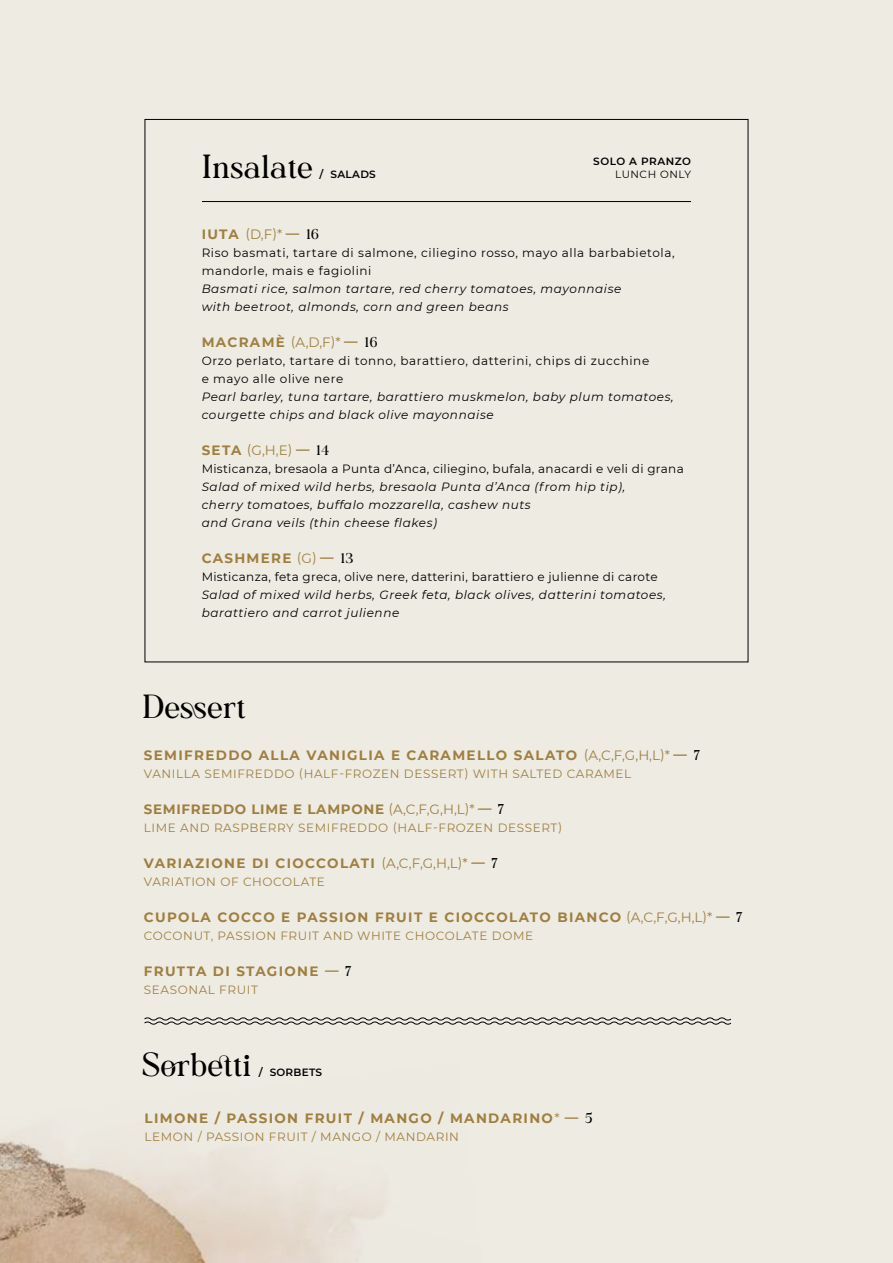
<style>
.page{position:relative;width:893px;height:1263px;background:#eeebe3}
.page>*{position:absolute;margin:0;border:0;box-sizing:border-box;transform-origin:0 0}
.t1{font:30px "Collina";color:#000}
.t2{font:700 13.5px "Montserrat";letter-spacing:.1em;color:#9f7f40}
.t3{font:700 13.5px "Montserrat";letter-spacing:.05em;color:#9f7f40}
.t4{font:13.5px "Montserrat";color:#9f7f40}
.t5{font:italic 12px/18px "Montserrat";letter-spacing:.05em;color:#000}
.t6{font:12px/18px "Montserrat";letter-spacing:.035em;color:#000}
.t7{font:12px "Montserrat";letter-spacing:.05em;color:#9f7f40}
.t8{font:600 10.5px "Montserrat";letter-spacing:.025em;color:#000}
.t9{font:600 10.5px "Montserrat";letter-spacing:.05em;color:#000}
.t10{font:10.5px "Montserrat";letter-spacing:.05em;color:#000}
.s1{font-weight:700}
.s2{font-family:"Collina";font-size:12.75px;color:#000}
.s3{font-weight:400}
.s4{font-family:"Collina";font-weight:400;font-size:12.75px;color:#000}
</style>
<div class="page">
<img style="left:0;top:1137px;width:383px;height:126px">
<hr style="left:202px;top:201px;width:489px;height:1px;background:#000">
<svg style="left:144px;top:1017px;width:588px;height:8px"></svg>
<h1 class="t1" style="left:202px;top:148px;width:113px">Insalate</h1>
<p class="t8" style="left:320px;top:166px;width:58px">/ SALADS</p>
<p class="t9" style="left:593px;top:154px;width:99px">SOLO A PRANZO</p>
<p class="t10" style="left:615px;top:167px;width:77px">LUNCH ONLY</p>
<p class="t4" style="left:202px;top:225px;width:119px"><span class="s1">IUTA</span> (D,F)* <span class="s1">—</span> <span class="s2">16</span></p>
<p class="t6" style="left:202px;top:243px;width:474px">Riso basmati, tartare di salmone, ciliegino rosso, mayo alla barbabietola, mandorle, mais e fagiolini</p>
<p class="t5" style="left:202px;top:279px;width:421px">Basmati rice, salmon tartare, red cherry tomatoes, mayonnaise with beetroot, almonds, corn and green beans</p>
<p class="t2" style="left:202px;top:332px;width:177px">MACRAMÈ <span class="s3">(A,D,F)*</span> — <span class="s4">16</span></p>
<p class="t6" style="left:202px;top:351px;width:449px">Orzo perlato, tartare di tonno, barattiero, datterini, chips di zucchine e mayo alle olive nere</p>
<p class="t5" style="left:202px;top:387px;width:474px">Pearl barley, tuna tartare, barattiero muskmelon, baby plum tomatoes, courgette chips and black olive mayonnaise</p>
<p class="t4" style="left:202px;top:441px;width:129px"><span class="s1">SETA</span> (G,H,E) <span class="s1">—</span> <span class="s2">14</span></p>
<p class="t6" style="left:202px;top:459px;width:484px">Misticanza, bresaola a Punta d’Anca, ciliegino, bufala, anacardi e veli di grana</p>
<p class="t5" style="left:202px;top:477px;width:425px">Salad of mixed wild herbs, bresaola Punta d’Anca (from hip tip), cherry tomatoes, buffalo mozzarella, cashew nuts<br>and Grana veils (thin cheese flakes)</p>
<p class="t2" style="left:202px;top:548px;width:153px">CASHMERE <span class="s3">(G)</span> — <span class="s4">13</span></p>
<p class="t6" style="left:202px;top:567px;width:457px">Misticanza, feta greca, olive nere, datterini, barattiero e julienne di carote</p>
<p class="t5" style="left:202px;top:585px;width:466px">Salad of mixed wild herbs, Greek feta, black olives, datterini tomatoes, barattiero and carrot julienne</p>
<h1 class="t1" style="left:142px;top:688px;width:105px">Dessert</h1>
<p class="t2" style="left:144px;top:745px;width:558px">SEMIFREDDO ALLA VANIGLIA E CARAMELLO SALATO <span class="s3">(A,C,F,G,H,L)*</span> — <span class="s4">7</span></p>
<p class="t7" style="left:144px;top:765px;width:489px">VANILLA SEMIFREDDO (HALF-FROZEN DESSERT) WITH SALTED CARAMEL</p>
<p class="t3" style="left:144px;top:799px;width:362px">SEMIFREDDO LIME E LAMPONE <span class="s3">(A,C,F,G,H,L)*</span> — <span class="s4">7</span></p>
<p class="t7" style="left:144px;top:819px;width:420px">LIME AND RASPBERRY SEMIFREDDO (HALF-FROZEN DESSERT)</p>
<p class="t2" style="left:144px;top:853px;width:356px">VARIAZIONE DI CIOCCOLATI <span class="s3">(A,C,F,G,H,L)*</span> — <span class="s4">7</span></p>
<p class="t7" style="left:144px;top:873px;width:183px">VARIATION OF CHOCOLATE</p>
<p class="t2" style="left:144px;top:907px;width:600px">CUPOLA COCCO E PASSION FRUIT E CIOCCOLATO BIANCO <span class="s3">(A,C,F,G,H,L)*</span> — <span class="s4">7</span></p>
<p class="t7" style="left:144px;top:927px;width:391px">COCONUT, PASSION FRUIT AND WHITE CHOCOLATE DOME</p>
<p class="t2" style="left:144px;top:961px;width:209px">FRUTTA DI STAGIONE — <span class="s4">7</span></p>
<p class="t7" style="left:144px;top:981px;width:116px">SEASONAL FRUIT</p>
<h1 class="t1" style="left:142px;top:1046px;width:111px">Sorbetti</h1>
<p class="t8" style="left:259px;top:1065px;width:65px">/ SORBETS</p>
<p class="t2" style="left:145px;top:1108px;width:449px">LIMONE / PASSION FRUIT / MANGO / MANDARINO<span class="s3">*</span> — <span class="s4">5</span></p>
<p class="t7" style="left:145px;top:1128px;width:316px">LEMON / PASSION FRUIT / MANGO / MANDARIN</p>
</div>
